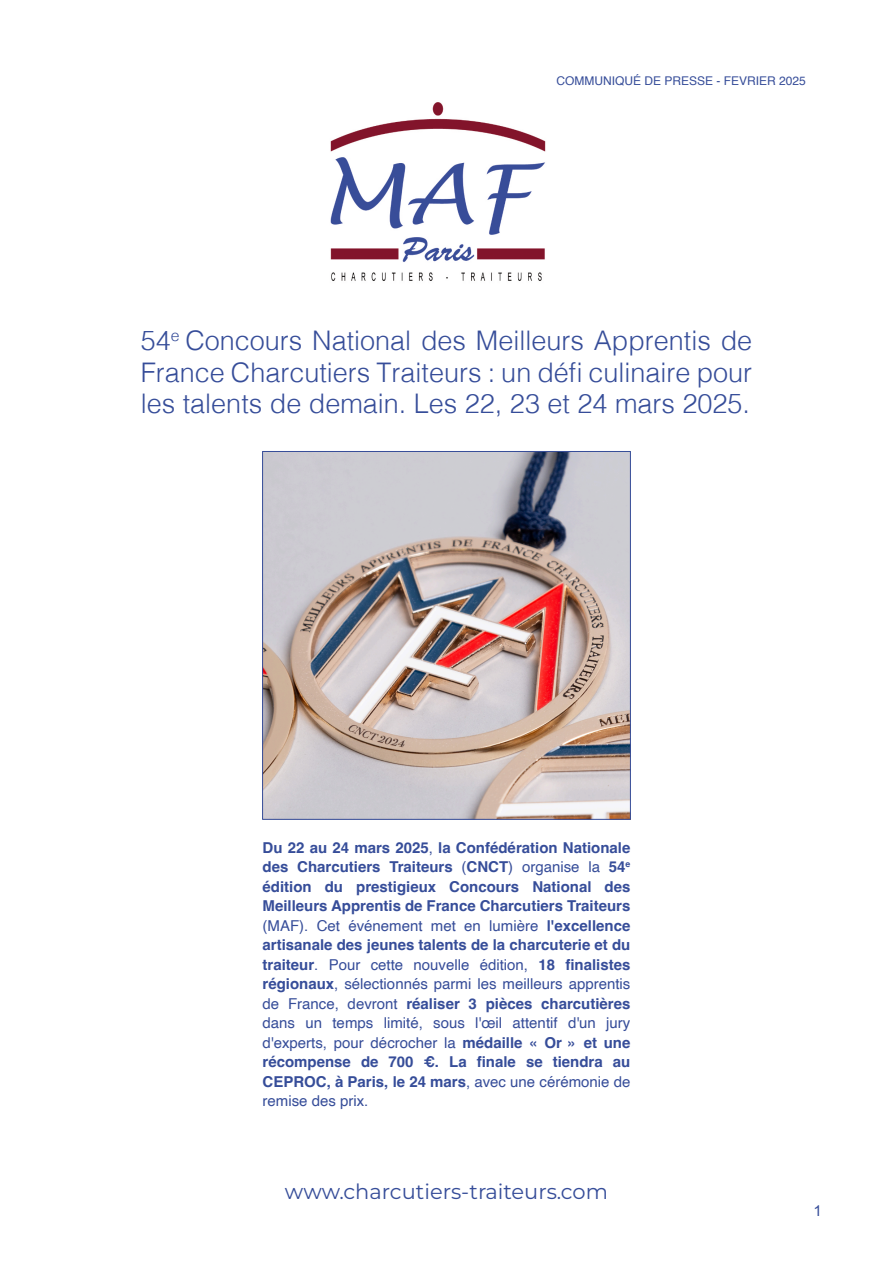
<style>
.page{position:relative;width:893px;height:1263px;background:#fff}
.page>*{position:absolute;margin:0;border:0;box-sizing:border-box;transform-origin:0 0}
.t1{font:300 27px/31.5px "Helvetica";color:#364d99;text-align:justify}
.t2{font:21px "Montserrat Roman";color:#364d99}
.t3{font:700 15px/19.5px "Helvetica";color:#364d99;text-align:justify}
.t4{font:15px "Arial";color:#364d99}
.t5{font:12px "Helvetica";color:#364d99}
.s1{font-weight:400}
</style>
<div class="page">
<img style="left:330px;top:102px;width:216px;height:179px">
<img style="left:264px;top:453px;width:365px;height:365px">
<div style="left:262px;top:451px;width:369px;height:369px;border:1px solid #364d99"></div>
<p class="t5" style="left:557px;top:76px;width:251px">COMMUNIQUÉ DE PRESSE - FEVRIER 2025</p>
<h1 class="t1" style="left:141px;top:329px;width:613px">54<sup>e</sup> Concours National des Meilleurs Apprentis de France Charcutiers Traiteurs : un défi culinaire pour les talents de demain. Les 22, 23 et 24 mars 2025.</h1>
<p class="t3" style="left:263px;top:838px;width:369px">Du 22 au 24 mars 2025<span class="s1">,</span> la Confédération Nationale des Charcutiers Traiteurs <span class="s1">(</span>CNCT<span class="s1">) organise la</span> 54<sup>e </sup>édition du prestigieux Concours National des Meilleurs Apprentis de France Charcutiers Traiteurs <span class="s1">(MAF). Cet événement met en lumière</span> l'excellence artisanale des jeunes talents de la charcuterie et du traiteur<span class="s1">. Pour cette nouvelle édition,</span> 18 finalistes régionaux<span class="s1">, sélectionnés parmi les meilleurs apprentis de France, devront</span> réaliser 3 pièces charcutières <span class="s1">dans un temps limité, sous l'œil attentif d'un jury d'experts, pour décrocher la</span> médaille « Or » et une récompense de 700 €. La finale se tiendra au CEPROC, à Paris, le 24 mars<span class="s1">, avec une cérémonie de remise des prix.</span></p>
<h2 class="t2" style="left:285px;top:1179px;width:325px">www.charcutiers-traiteurs.com</h2>
<p class="t4" style="left:813px;top:1205px;width:10px">1</p>
</div>
